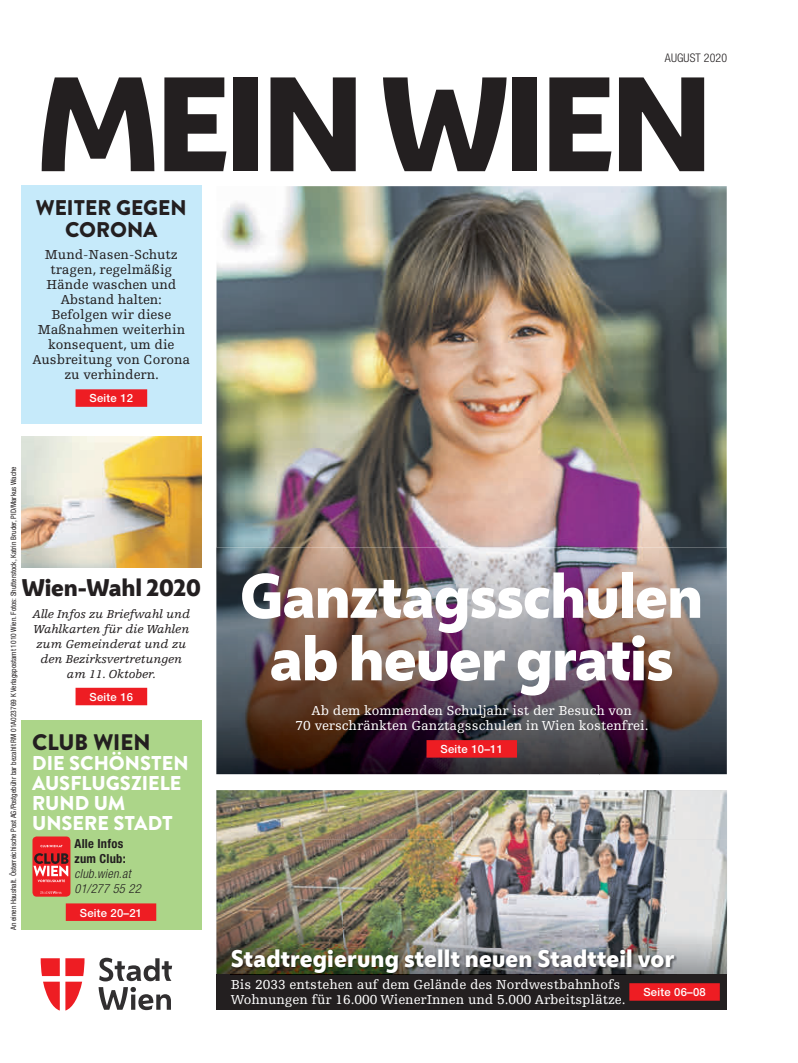
<style>
.page{position:relative;width:798px;height:1063px;background:#fff}
.page>*{position:absolute;margin:0;border:0;box-sizing:border-box;transform-origin:0 0}
.t1{font:800 125px "Wiener Melange";letter-spacing:-.04em;color:#231f20}
.t2{font:800 58.12px/62.5px "Wiener Melange";letter-spacing:-.02em;color:#fff;text-align:center}
.t3{font:800 22.5px "Wiener Melange";letter-spacing:.005em;color:#fff}
.t4{font:800 22.5px "Wiener Melange";letter-spacing:-.015em;color:#231f20}
.t5{font:900 22.5px "Brandon Text";color:#231f20}
.t6{font:900 21.25px/22.5px "Brandon Text";color:#231f20;text-align:center}
.t7{font:900 20px/20px "Brandon Text";color:#fff}
.t8{font:13.75px/15px "Egyptienne FLT Std";color:#fff}
.t9{font:13.75px/15px "Egyptienne FLT Std";color:#231f20;text-align:center}
.t10{font:italic 300 condensed 12.5px/15px "Helvetica Neue LT Pro";letter-spacing:.02em;color:#231f20}
.t11{font:700 condensed 12.5px/15px "Helvetica Neue LT Pro";letter-spacing:.02em;color:#231f20}
.t12{font:italic 12.25px/15px "Egyptienne FLT Std";letter-spacing:-.005em;color:#231f20;text-align:center}
.t13{font:300 condensed 11.88px "Helvetica Neue LT Pro";letter-spacing:.01em;color:#231f20}
.t14{font:500 11.25px "Helvetica Neue LT Pro";letter-spacing:.02em;color:#fff}
.t15{font:condensed 7.5px "Helvetica Neue LT Pro";color:#231f20}
</style>
<div class="page">
<img style="left:216px;top:790px;width:510px;height:50px">
<img style="left:216px;top:840px;width:128px;height:134px">
<img style="left:344px;top:840px;width:255px;height:109px">
<img style="left:599px;top:840px;width:127px;height:134px">
<img style="left:216px;top:186px;width:510px;height:361px">
<img style="left:216px;top:547px;width:510px;height:227px">
<img style="left:21px;top:437px;width:180px;height:130px">
<div style="left:216px;top:974px;width:510px;height:36px;background:#231f20"></div>
<div style="left:21px;top:720px;width:180px;height:210px;background:#acd589"></div>
<div style="left:66px;top:903px;width:90px;height:18px;background:#ee1d23"></div>
<div style="left:629px;top:983px;width:90px;height:18px;background:#ee1d23"></div>
<div style="left:75px;top:688px;width:72px;height:17px;background:#ee1d23"></div>
<img style="left:230px;top:949px;width:446px;height:25px">
<img style="left:230px;top:974px;width:446px;height:1px">
<div style="left:32px;top:837px;width:38px;height:60px;background:#ee1d23;border-radius:4px"></div>
<svg style="left:40px;top:891px;width:21px;height:3px"></svg>
<svg style="left:33px;top:845px;width:35px;height:37px"></svg>
<div style="left:426px;top:740px;width:91px;height:18px;background:#ee1d23"></div>
<svg style="left:41px;top:958px;width:43px;height:18px"></svg>
<svg style="left:43px;top:982px;width:39px;height:29px"></svg>
<svg style="left:99px;top:958px;width:73px;height:23px"></svg>
<svg style="left:98px;top:987px;width:73px;height:23px"></svg>
<div style="left:21px;top:185px;width:180px;height:239px;background:#c6eafa"></div>
<div style="left:75px;top:389px;width:72px;height:18px;background:#ee1d23"></div>
<p class="t13" style="left:664px;top:53px;width:64px">AUGUST 2020</p>
<h1 class="t1" style="left:35px;top:35px;width:678px">MEIN WIEN</h1>
<h3 class="t6" style="left:36px;top:198px;width:152px">WEITER GEGEN<br>CORONA</h3>
<p class="t9" style="left:32px;top:248px;width:159px">Mund-Nasen-Schutz tragen, regelmäßig<br>Hände waschen und<br>Abstand halten:<br>Befolgen wir diese<br>Maßnahmen weiterhin konsequent, um die<br>Ausbreitung von Corona zu verhindern.</p>
<p class="t14" style="left:90px;top:394px;width:45px">Seite 12</p>
<p class="t15" style="left:11px;top:930px;width:465px;rotate:-90deg">An einen Haushalt. Österreichische Post AG/Postgebühr bar bezahlt RM 01A023769 K Verlagspostamt 1010 Wien. Fotos: Shutterstock, Katrin Bruder, PID/Markus Wache</p>
<h3 class="t4" style="left:22px;top:571px;width:180px">Wien-Wahl 2020</h3>
<p class="t12" style="left:32px;top:607px;width:159px">Alle Infos zu Briefwahl und<br>Wahlkarten für die Wahlen zum Gemeinderat und zu den Bezirksvertretungen am 11. Oktober.</p>
<p class="t14" style="left:90px;top:693px;width:45px">Seite 16</p>
<h3 class="t5" style="left:32px;top:734px;width:120px">CLUB WIEN</h3>
<h3 class="t7" style="left:32px;top:755px;width:158px">DIE SCHÖNSTEN<br>AUSFLUGSZIELE<br>RUND UM<br>UNSERE STADT</h3>
<p class="t11" style="left:74px;top:837px;width:53px">Alle Infos zum Club:</p>
<p class="t10" style="left:74px;top:867px;width:68px">club.wien.at<br>01/277 55 22</p>
<p class="t14" style="left:80px;top:908px;width:64px">Seite 20–21</p>
<h2 class="t2" style="left:240px;top:564px;width:464px">Ganztagsschulen ab heuer gratis</h2>
<p class="t8" style="left:295px;top:704px;width:354px;text-align:center">Ab dem kommenden Schuljahr ist der Besuch von<br>70 verschränkten Ganztagsschulen in Wien kostenfrei.</p>
<p class="t14" style="left:440px;top:745px;width:64px">Seite 10–11</p>
<h3 class="t3" style="left:230px;top:943px;width:445px">Stadtregierung stellt neuen Stadtteil vor</h3>
<p class="t8" style="left:230px;top:978px;width:396px">Bis 2033 entstehen auf dem Gelände des Nordwestbahnhofs<br>Wohnungen für 16.000 WienerInnen und 5.000 Arbeitsplätze.</p>
<p class="t14" style="left:643px;top:988px;width:64px">Seite 06–08</p>
</div>
